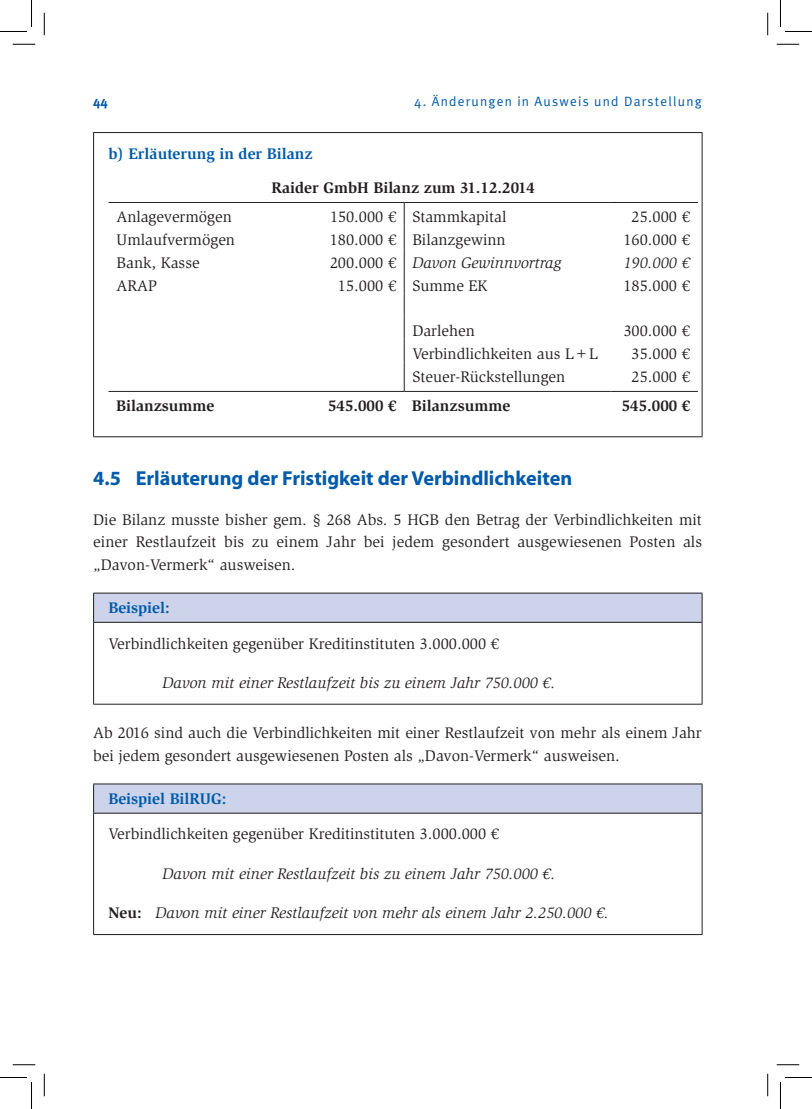
<style>
.page{position:relative;width:812px;height:1109px;background:#fff}
.page>*{position:absolute;margin:0;border:0;box-sizing:border-box;transform-origin:0 0}
.Überschrift_2{font:700 20.25px "Myriad";color:#015aaa}
.Slimbach_Grundtext{font:15.75px/22.5px "Slimbach Std";color:#231f20;text-align:justify}
.Slimbach_Grundtext-2{font:italic 15.75px "Slimbach Std";color:#231f20}
.t1{font:700 15.75px "Slimbach Std";color:#231f20}
.Slimbach_Grundtext-3{font:700 15.75px "Slimbach Std";color:#015aaa}
.t2{font:13.5px "Meta Plus Normal";letter-spacing:.09em;color:#015aaa}
.t3{font:700 13.5px "Meta Plus";color:#015aaa}
.s1{font-style:normal}
.s2{font-weight:700;font-style:normal}
</style>
<div class="page">
<hr style="left:93px;top:132px;width:609px;height:1px;background:#231f20">
<hr style="left:93px;top:133px;width:1px;height:303px;background:#231f20">
<hr style="left:701px;top:133px;width:1px;height:303px;background:#231f20">
<hr style="left:93px;top:436px;width:609px;height:1px;background:#231f20">
<svg style="left:404px;top:203px;width:1px;height:188px"></svg>
<hr style="left:108px;top:202px;width:209px;height:1px;background:#231f20">
<hr style="left:317px;top:202px;width:87px;height:1px;background:#231f20">
<hr style="left:404px;top:202px;width:206px;height:1px;background:#231f20">
<hr style="left:610px;top:202px;width:87px;height:1px;background:#231f20">
<hr style="left:108px;top:391px;width:209px;height:1px;background:#231f20">
<hr style="left:317px;top:391px;width:87px;height:1px;background:#231f20">
<hr style="left:404px;top:391px;width:206px;height:1px;background:#231f20">
<hr style="left:610px;top:391px;width:87px;height:1px;background:#231f20">
<div style="left:94px;top:593px;width:608px;height:29px;background:#ccd3ea"></div>
<svg style="left:93px;top:594px;width:1px;height:28px"></svg>
<svg style="left:701px;top:594px;width:1px;height:28px"></svg>
<hr style="left:93px;top:622px;width:609px;height:1px;background:#231f20">
<hr style="left:93px;top:623px;width:1px;height:81px;background:#231f20">
<hr style="left:701px;top:623px;width:1px;height:81px;background:#231f20">
<hr style="left:93px;top:704px;width:609px;height:1px;background:#231f20">
<hr style="left:93px;top:593px;width:609px;height:1px;background:#231f20">
<div style="left:94px;top:784px;width:608px;height:29px;background:#ccd3ea"></div>
<svg style="left:93px;top:785px;width:1px;height:28px"></svg>
<svg style="left:701px;top:785px;width:1px;height:28px"></svg>
<hr style="left:93px;top:813px;width:609px;height:1px;background:#231f20">
<hr style="left:93px;top:814px;width:1px;height:120px;background:#231f20">
<hr style="left:701px;top:814px;width:1px;height:120px;background:#231f20">
<hr style="left:93px;top:934px;width:609px;height:1px;background:#231f20">
<hr style="left:93px;top:784px;width:609px;height:1px;background:#231f20">
<svg style="left:13px;top:44px;width:22px;height:1px"></svg>
<svg style="left:776px;top:44px;width:23px;height:1px"></svg>
<svg style="left:13px;top:1064px;width:22px;height:1px"></svg>
<svg style="left:776px;top:1064px;width:23px;height:1px"></svg>
<svg style="left:44px;top:13px;width:1px;height:22px"></svg>
<svg style="left:44px;top:1074px;width:1px;height:22px"></svg>
<svg style="left:767px;top:13px;width:1px;height:22px"></svg>
<svg style="left:767px;top:1074px;width:1px;height:22px"></svg>
<svg style="left:0;top:0;width:32px;height:32px"></svg>
<svg style="left:0;top:1077px;width:32px;height:32px"></svg>
<svg style="left:780px;top:0;width:31px;height:32px"></svg>
<svg style="left:780px;top:1077px;width:31px;height:32px"></svg>
<p class="t3" style="left:93px;top:93px;width:16px">44</p>
<p class="t2" style="left:414px;top:93px;width:289px">4. Änderungen in Ausweis und Darstellung</p>
<p class="Slimbach_Grundtext-3" style="left:108px;top:144px;width:206px">b) Erläuterung in der Bilanz</p>
<p class="t1" style="left:271px;top:178px;width:265px">Raider GmbH Bilanz zum 31.12.2014</p>
<p class="Slimbach_Grundtext" style="left:116px;top:206px;width:117px">Anlagevermögen</p>
<p class="Slimbach_Grundtext" style="left:330px;top:206px;width:178px">150.000 € Stammkapital</p>
<p class="Slimbach_Grundtext" style="left:631px;top:206px;width:60px">25.000 €</p>
<p class="Slimbach_Grundtext" style="left:116px;top:229px;width:120px">Umlaufvermögen</p>
<p class="Slimbach_Grundtext" style="left:330px;top:229px;width:177px">180.000 € Bilanzgewinn</p>
<p class="Slimbach_Grundtext" style="left:623px;top:229px;width:68px">160.000 €</p>
<p class="Slimbach_Grundtext" style="left:116px;top:252px;width:84px">Bank, Kasse</p>
<p class="Slimbach_Grundtext-2" style="left:330px;top:254px;width:233px"><span class="s1">200.000 €</span> Davon Gewinnvortrag</p>
<p class="Slimbach_Grundtext-2" style="left:623px;top:254px;width:68px">190.000 €</p>
<p class="Slimbach_Grundtext" style="left:116px;top:274px;width:42px">ARAP</p>
<p class="Slimbach_Grundtext" style="left:338px;top:274px;width:151px">15.000 € Summe EK</p>
<p class="Slimbach_Grundtext" style="left:623px;top:274px;width:68px">185.000 €</p>
<p class="Slimbach_Grundtext" style="left:412px;top:320px;width:64px">Darlehen</p>
<p class="Slimbach_Grundtext" style="left:623px;top:320px;width:68px">300.000 €</p>
<p class="Slimbach_Grundtext" style="left:412px;top:343px;width:187px">Verbindlichkeiten aus L+L</p>
<p class="Slimbach_Grundtext" style="left:631px;top:343px;width:60px">35.000 €</p>
<p class="Slimbach_Grundtext" style="left:412px;top:366px;width:154px">Steuer-Rückstellungen</p>
<p class="Slimbach_Grundtext" style="left:631px;top:366px;width:60px">25.000 €</p>
<p class="t1" style="left:116px;top:397px;width:100px">Bilanzsumme</p>
<p class="t1" style="left:328px;top:397px;width:183px">545.000 € Bilanzsumme</p>
<p class="t1" style="left:621px;top:397px;width:70px">545.000 €</p>
<p class="Überschrift_2" style="left:93px;top:468px;width:480px">4.5 Erläuterung der Fristigkeit der Verbindlichkeiten</p>
<p class="Slimbach_Grundtext" style="left:93px;top:508px;width:610px">Die Bilanz musste bisher gem. § 268 Abs. 5 HGB den Betrag der Verbindlichkeiten mit einer Restlaufzeit bis zu einem Jahr bei jedem gesondert ausgewiesenen Posten als „Davon-Vermerk“ ausweisen.</p>
<p class="Slimbach_Grundtext-3" style="left:108px;top:598px;width:63px">Beispiel:</p>
<p class="Slimbach_Grundtext" style="left:108px;top:632px;width:392px">Verbindlichkeiten gegenüber Kreditinstituten 3.000.000 €</p>
<p class="Slimbach_Grundtext-2" style="left:162px;top:674px;width:394px">Davon mit einer Restlaufzeit bis zu einem Jahr 750.000 €.</p>
<p class="Slimbach_Grundtext" style="left:93px;top:722px;width:610px">Ab 2016 sind auch die Verbindlichkeiten mit einer Restlaufzeit von mehr als einem Jahr bei jedem gesondert ausgewiesenen Posten als „Davon-Vermerk“ ausweisen.</p>
<p class="Slimbach_Grundtext-3" style="left:108px;top:789px;width:120px">Beispiel BilRUG:</p>
<p class="Slimbach_Grundtext" style="left:108px;top:823px;width:392px">Verbindlichkeiten gegenüber Kreditinstituten 3.000.000 €</p>
<p class="Slimbach_Grundtext-2" style="left:162px;top:865px;width:394px">Davon mit einer Restlaufzeit bis zu einem Jahr 750.000 €.</p>
<p class="Slimbach_Grundtext-2" style="left:108px;top:904px;width:502px"><span class="s2">Neu:</span> Davon mit einer Restlaufzeit von mehr als einem Jahr 2.250.000 €.</p>
</div>
